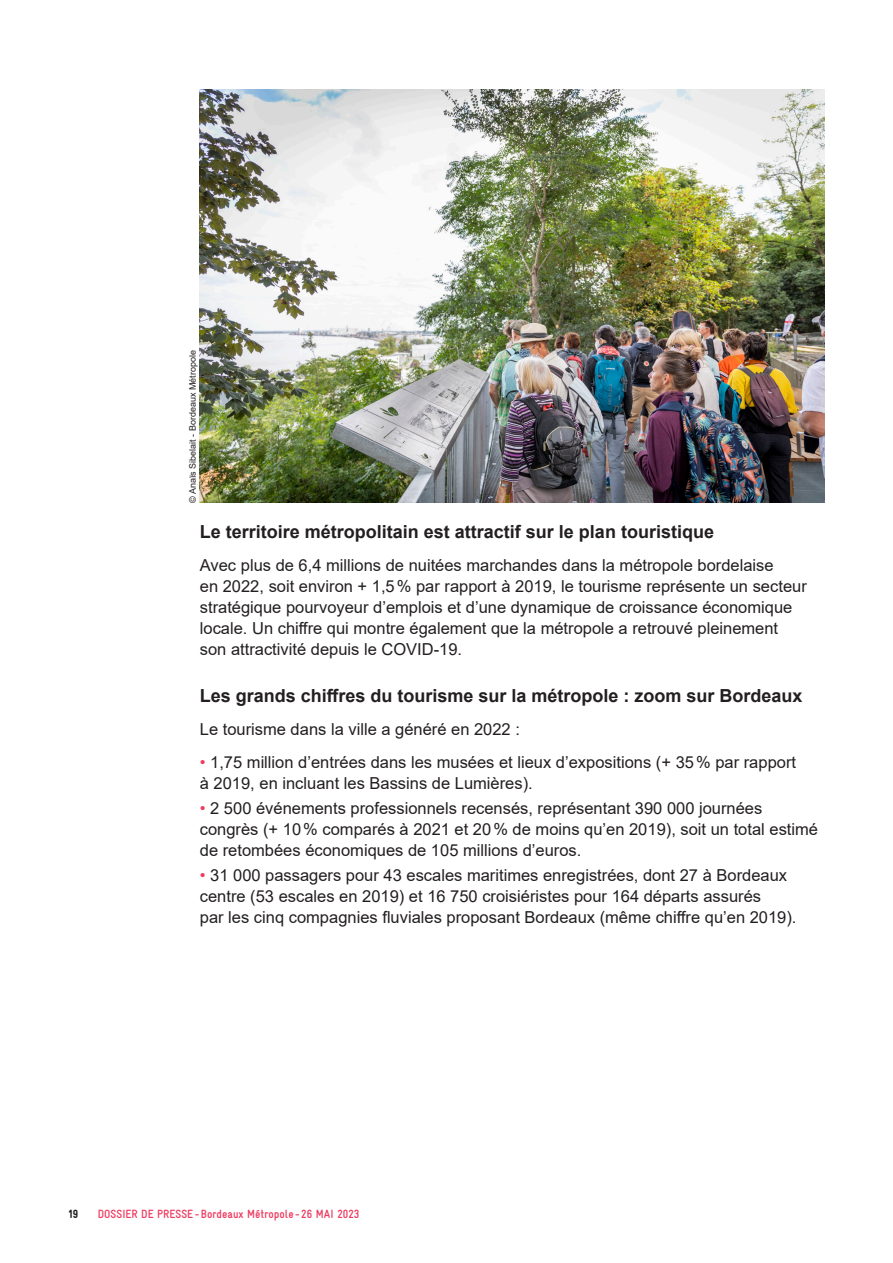
<style>
.page{position:relative;width:893px;height:1263px;background:#fff}
.page>*{position:absolute;margin:0;border:0;box-sizing:border-box;transform-origin:0 0}
.Titre_4{font:700 18px "Arial";color:#231f20}
.Texte_courant{font:16.5px/21px "Arial";color:#231f20}
.t1{font:700 12px "Gravur Condensed Pro";color:#ee3b60}
.t2{font:900 12px "Gravur Condensed Pro";color:#231f20}
.Légende{font:9px "Arial";color:#231f20}
.s1{color:#ee3b60}
</style>
<div class="page">
<img style="left:200px;top:89px;width:625px;height:414px">
<p class="Légende" style="left:186px;top:503px;width:154px;rotate:-90deg">© Anaïs Sibelait - Bordeaux Métropole</p>
<p class="Titre_4" style="left:200px;top:519px;width:516px">Le territoire métropolitain est attractif sur le plan touristique</p>
<p class="Texte_courant" style="left:200px;top:555px;width:608px">Avec plus de 6,4 millions de nuitées marchandes dans la métropole bordelaise<br>en 2022, soit environ + 1,5% par rapport à 2019, le tourisme représente un secteur stratégique pourvoyeur d’emplois et d’une dynamique de croissance économique locale. Un chiffre qui montre également que la métropole a retrouvé pleinement son attractivité depuis le COVID-19.</p>
<p class="Titre_4" style="left:200px;top:682px;width:604px">Les grands chiffres du tourisme sur la métropole : zoom sur Bordeaux</p>
<p class="Texte_courant" style="left:200px;top:718px;width:322px">Le tourisme dans la ville a généré en 2022 :</p>
<p class="Texte_courant" style="left:200px;top:751px;width:598px"><span class="s1">•</span> 1,75 million d’entrées dans les musées et lieux d’expositions (+ 35% par rapport à 2019, en incluant les Bassins de Lumières).</p>
<p class="Texte_courant" style="left:200px;top:797px;width:620px"><span class="s1">•</span> 2 500 événements professionnels recensés, représentant 390 000 journées congrès (+ 10% comparés à 2021 et 20% de moins qu’en 2019), soit un total estimé de retombées économiques de 105 millions d’euros.</p>
<p class="Texte_courant" style="left:200px;top:865px;width:598px"><span class="s1">•</span> 31 000 passagers pour 43 escales maritimes enregistrées, dont 27 à Bordeaux centre (53 escales en 2019) et 16 750 croisiéristes pour 164 départs assurés<br>par les cinq compagnies fluviales proposant Bordeaux (même chiffre qu’en 2019).</p>
<p class="t2" style="left:68px;top:1208px;width:12px">19</p>
<p class="t1" style="left:98px;top:1208px;width:263px">DOSSIER DE PRESSE-Bordeaux Métropole - 26 MAI 2023</p>
</div>
